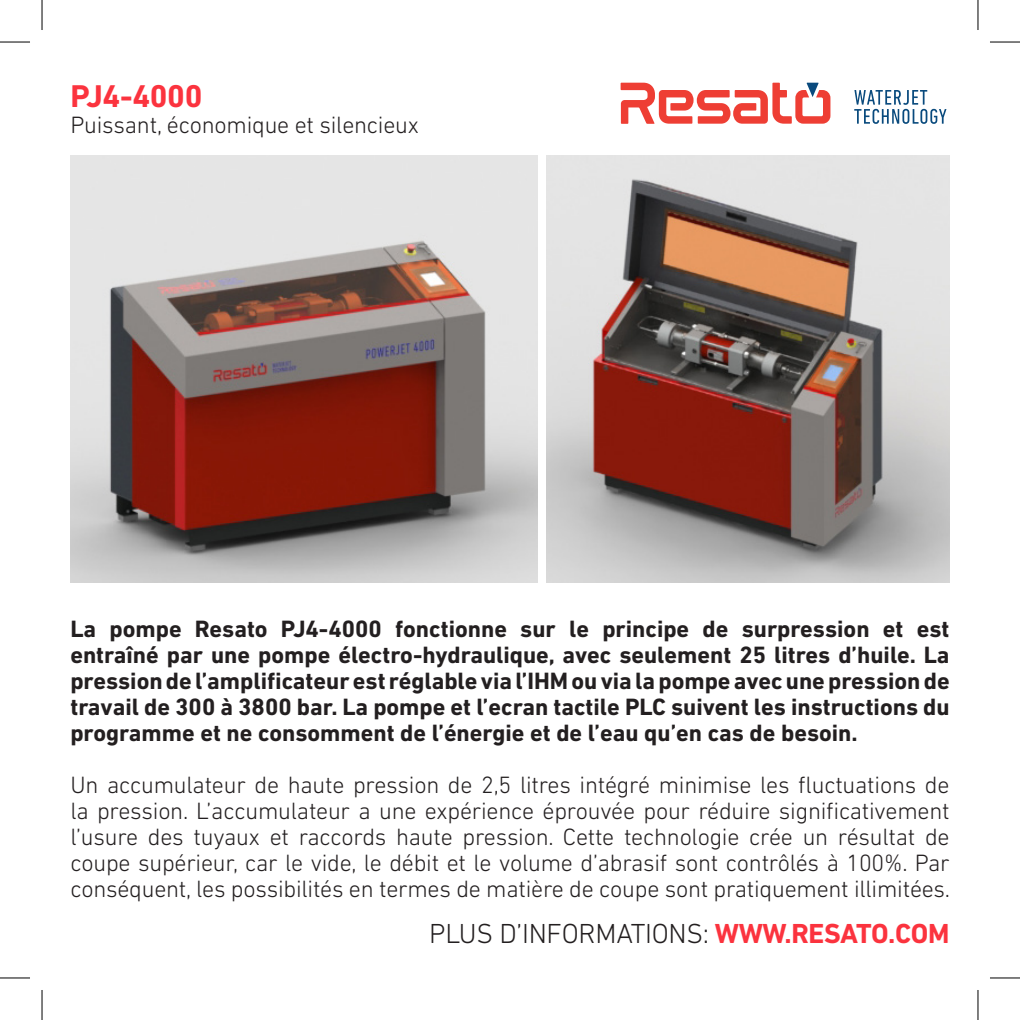
<style>
.page{position:relative;width:1020px;height:1020px;background:#fff}
.page>*{position:absolute;margin:0;border:0;box-sizing:border-box;transform-origin:0 0}
.t1{font:700 32px "DIN Next LT Pro";letter-spacing:-.01em;color:#fb333e}
.t2{font:300 28px "DIN Next LT Pro";letter-spacing:-.01em;color:#231f20}
.t3{font:300 24px/26px "DIN Next LT Pro";letter-spacing:-.01em;color:#231f20;text-align:justify}
.t4{font:700 24px/26px "DIN Next LT Pro";color:#231f20;text-align:justify}
.s1{font-weight:700;color:#fb333e}
</style>
<div class="page">
<svg style="left:620px;top:83px;width:210px;height:41px"></svg>
<svg style="left:854px;top:90px;width:92px;height:34px"></svg>
<img style="left:70px;top:155px;width:467px;height:427px">
<img style="left:547px;top:155px;width:402px;height:427px">
<hr style="left:0;top:42px;width:30px;height:1px;background:#000">
<hr style="left:989px;top:42px;width:30px;height:1px;background:#000">
<hr style="left:0;top:977px;width:30px;height:1px;background:#000">
<hr style="left:989px;top:977px;width:30px;height:1px;background:#000">
<hr style="left:42px;top:0;width:1px;height:30px;background:#000">
<hr style="left:42px;top:989px;width:1px;height:30px;background:#000">
<hr style="left:977px;top:0;width:1px;height:30px;background:#000">
<hr style="left:977px;top:989px;width:1px;height:30px;background:#000">
<p class="t1" style="left:70px;top:77px;width:134px">PJ4-4000</p>
<p class="t3" style="left:70px;top:111px;width:350px">Puissant, économique et silencieux</p>
<p class="t4" style="left:70px;top:615px;width:880px">La pompe Resato PJ4-4000 fonctionne sur le principe de surpression et est entraîné par une pompe électro-hydraulique, avec seulement 25 litres d’huile. La pression de l’amplificateur est réglable via l’IHM ou via la pompe avec une pression de travail de 300 à 3800 bar. La pompe et l’ecran tactile PLC suivent les instructions du programme et ne consomment de l’énergie et de l’eau qu’en cas de besoin.</p>
<p class="t3" style="left:70px;top:771px;width:881px">Un accumulateur de haute pression de 2,5 litres intégré minimise les fluctuations de la pression. L’accumulateur a une expérience éprouvée pour réduire significativement l’usure des tuyaux et raccords haute pression. Cette technologie crée un résultat de coupe supérieur, car le vide, le débit et le volume d’abrasif sont contrôlés à 100%. Par conséquent, les possibilités en termes de matière de coupe sont pratiquement illimitées.</p>
<p class="t2" style="left:429px;top:917px;width:522px">PLUS D’INFORMATIONS: <span class="s1">WWW.RESATO.COM</span></p>
</div>
